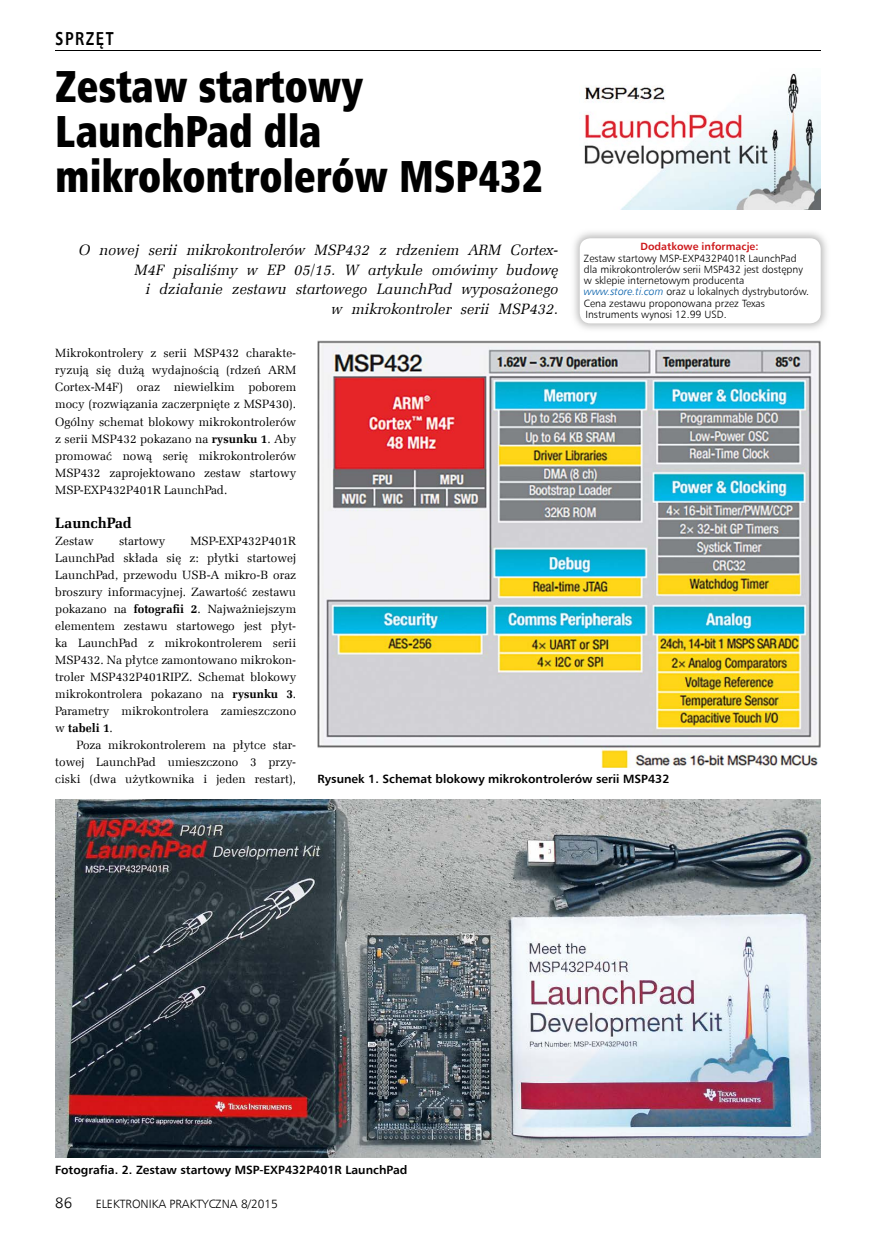
<style>
.page{position:relative;width:893px;height:1234px;background:#fff}
.page>*{position:absolute;margin:0;border:0;box-sizing:border-box;transform-origin:0 0}
.t1{font:45px/45px "Humnst 777 X Blk Cn EU";color:#000;scale:.9 1}
.t2{font:700 18.75px "Humnst 777 EU";letter-spacing:.1em;color:#000;scale:.8 1}
.t3{font:italic 15px/19.5px "Zapf Ellipt EU";letter-spacing:.005em;color:#000;text-align:right}
.t4{font:700 15px "Zapf Ellipt EU";color:#000}
.t5{font:15px "Humnst 777 Lt EU";color:#000}
.t6{font:12px/17px "Zapf Ellipt EU";color:#000;text-align:justify}
.t7{font:700 12px "Humnst 777 EU";color:#000}
.t8{font:12px "Humnst 777 Lt EU";color:#000}
.t9{font:10.5px/11.2px "Humnst 777 Lt EU";color:#000}
.t10{font:700 10.5px "Humnst 777 EU";color:#cd171a}
.s1{font-style:italic;color:#005da9}
.s2{font-weight:700}
</style>
<div class="page">
<hr style="left:55px;top:51px;width:766px;height:1px;background:#000">
<img style="left:584px;top:73px;width:237px;height:136px">
<img style="left:317px;top:340px;width:504px;height:427px">
<img style="left:55px;top:799px;width:765px;height:358px">
<h2 class="t2" style="left:55px;top:27px;width:75px">SPRZĘT</h2>
<h1 class="t1" style="left:55px;top:64px;width:544px">Zestaw startowy<br>LaunchPad dla mikrokontrolerów MSP432</h1>
<p class="t10" style="left:640px;top:240px;width:120px">Dodatkowe informacje:</p>
<p class="t9" style="left:584px;top:252px;width:227px">Zestaw startowy MSP-EXP432P401R LaunchPad dla mikrokontrolerów serii MSP432 jest dostępny w sklepie internetowym producenta <span class="s1">www.store.ti.com</span> oraz u lokalnych dystrybutorów.<br>Cena zestawu proponowana przez Texas Instruments wynosi 12.99 USD.</p>
<p class="t3" style="left:79px;top:241px;width:481px">O nowej serii mikrokontrolerów MSP432 z rdzeniem ARM Cortex-M4F pisaliśmy w EP 05/15. W artykule omówimy budowę<br>i działanie zestawu startowego LaunchPad wyposażonego<br>w mikrokontroler serii MSP432.</p>
<p class="t6" style="left:55px;top:345px;width:242px">Mikrokontrolery z serii MSP432 charakte&shy;ryzują się dużą wydajnością (rdzeń ARM Cortex-M4F) oraz niewielkim poborem mocy (rozwiązania zaczerpnięte z MSP430).<br>Ogólny schemat blokowy mikrokontrolerów z serii MSP432 pokazano na <span class="s2">rysunku 1</span>. Aby promować nową serię mikrokontrolerów MSP432 zaprojektowano zestaw startowy MSP-EXP432P401R LaunchPad.</p>
<p class="t4" style="left:55px;top:513px;width:78px">LaunchPad</p>
<p class="t6" style="left:55px;top:532px;width:40px">Zestaw</p>
<p class="t6" style="left:119px;top:532px;width:48px">startowy</p>
<p class="t6" style="left:55px;top:532px;width:242px;text-indent:135px">MSP-EXP432P401R LaunchPad składa się z: płytki startowej LaunchPad, przewodu USB-A mikro-B oraz broszury informacyjnej. Zawartość zestawu pokazano na <span class="s2">fotografii 2</span>. Najważniejszym elementem zestawu startowego jest płyt&shy;ka LaunchPad z mikrokontrolerem serii MSP432. Na płytce zamontowano mikrokon&shy;troler MSP432P401RIPZ. Schemat blokowy mikrokontrolera pokazano na <span class="s2">rysunku 3</span>.<br>Parametry mikrokontrolera zamieszczono w <span class="s2">tabeli 1</span>.</p>
<p class="t6" style="left:55px;top:736px;width:242px;text-indent:21px">Poza mikrokontrolerem na płytce star&shy;towej LaunchPad umieszczono 3 przy&shy;ciski (dwa użytkownika i jeden restart),</p>
<p class="t7" style="left:317px;top:771px;width:353px">Rysunek 1. Schemat blokowy mikrokontrolerów serii MSP432</p>
<p class="t7" style="left:55px;top:1162px;width:354px">Fotografia. 2. Zestaw startowy MSP-EXP432P401R LaunchPad</p>
<p class="t5" style="left:55px;top:1193px;width:18px">86</p>
<p class="t8" style="left:96px;top:1196px;width:184px">ELEKTRONIKA PRAKTYCZNA 8/2015</p>
</div>
